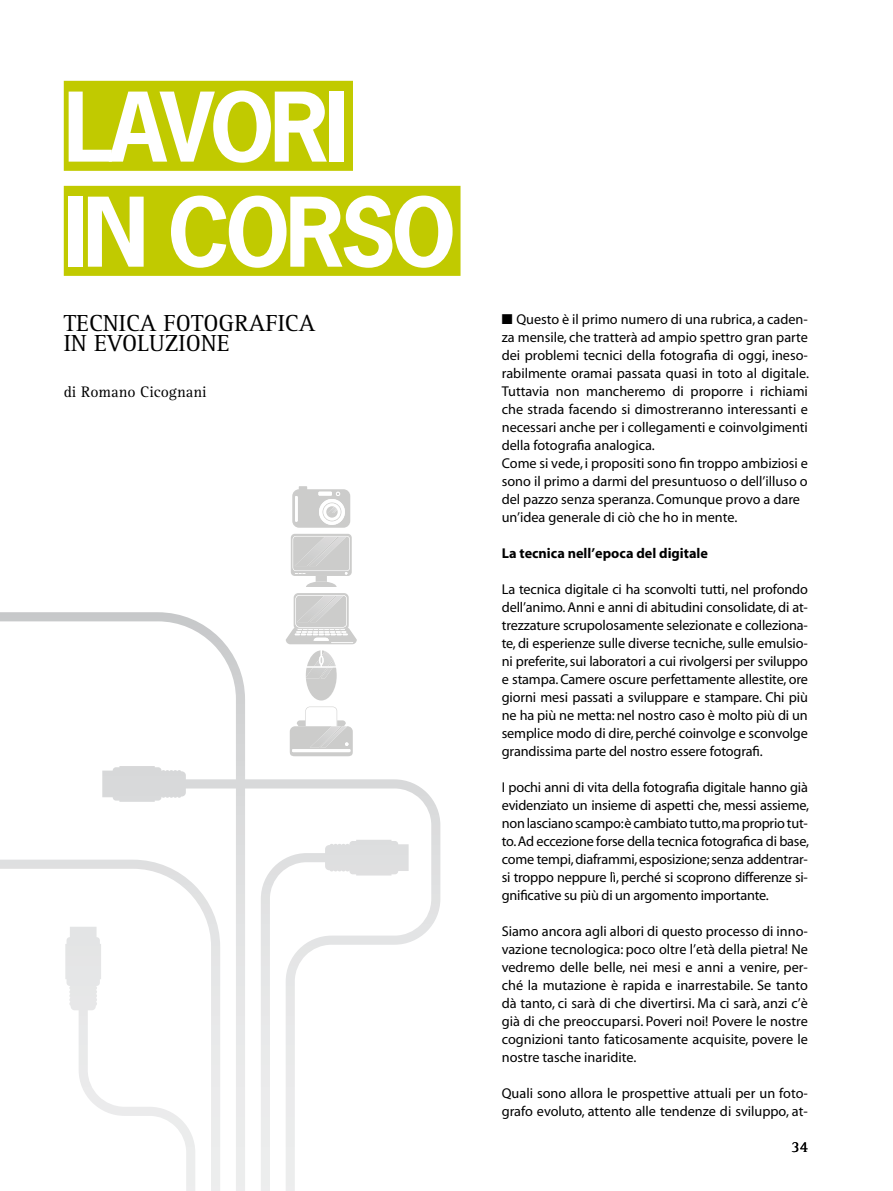
<style>
.page{position:relative;width:893px;height:1191px;background:#fff}
.page>*{position:absolute;margin:0;border:0;box-sizing:border-box;transform-origin:0 0}
.t1{font:700 90px/105px "News Gothic";letter-spacing:-.05em;color:#fff}
.t2{font:24px/19.5px "Rotis Serif";color:#000}
.t3{font:15.75px "Rotis Serif";color:#000}
.t4{font:14.25px/18px "Myriad";color:#000;text-align:justify}
.t5{font:700 14.25px "Myriad";color:#000}
</style>
<div class="page">
<svg style="left:0;top:612px;width:440px;height:579px"></svg>
<div style="left:64px;top:81px;width:289px;height:90px;background:#c1ca00"></div>
<div style="left:64px;top:186px;width:396px;height:90px;background:#c1ca00"></div>
<svg style="left:291px;top:534px;width:61px;height:53px"></svg>
<svg style="left:292px;top:486px;width:58px;height:42px"></svg>
<svg style="left:306px;top:650px;width:31px;height:50px"></svg>
<svg style="left:286px;top:593px;width:71px;height:51px"></svg>
<svg style="left:290px;top:706px;width:63px;height:50px"></svg>
<h1 class="t1" style="left:64px;top:74px;width:394px">LAVORI<br>IN CORSO</h1>
<h2 class="t2" style="left:64px;top:314px;width:253px">TECNICA FOTOGRAFICA<br>IN EVOLUZIONE</h2>
<p class="t3" style="left:64px;top:383px;width:144px">di Romano Cicognani</p>
<p class="t4" style="left:502px;top:311px;width:309px;text-align:left">■ Questo è il primo numero di una rubrica, a caden&shy;za mensile, che tratterà ad ampio spettro gran parte dei problemi tecnici della fotografia di oggi, ineso&shy;rabilmente oramai passata quasi in toto al digitale.<br>Tuttavia non mancheremo di proporre i richiami che strada facendo si dimostreranno interessanti e necessari anche per i collegamenti e coinvolgimenti della fotografia analogica.<br>Come si vede, i propositi sono fin troppo ambiziosi e sono il primo a darmi del presuntuoso o dell’illuso o del pazzo senza speranza. Comunque provo a dare un’idea generale di ciò che ho in mente.</p>
<p class="t5" style="left:502px;top:546px;width:208px">La tecnica nell’epoca del digitale</p>
<p class="t4" style="left:502px;top:581px;width:308px">La tecnica digitale ci ha sconvolti tutti, nel profondo dell’animo. Anni e anni di abitudini consolidate, di at&shy;trezzature scrupolosamente selezionate e colleziona&shy;te, di esperienze sulle diverse tecniche, sulle emulsio&shy;ni preferite, sui laboratori a cui rivolgersi per sviluppo e stampa. Camere oscure perfettamente allestite, ore giorni mesi passati a sviluppare e stampare. Chi più ne ha più ne metta: nel nostro caso è molto più di un semplice modo di dire, perché coinvolge e sconvolge grandissima parte del nostro essere fotografi.</p>
<p class="t4" style="left:502px;top:779px;width:309px">I pochi anni di vita della fotografia digitale hanno già evidenziato un insieme di aspetti che, messi assieme, non lasciano scampo:è cambiato tutto,ma proprio tut&shy;to. Ad eccezione forse della tecnica fotografica di base, come tempi, diaframmi, esposizione; senza addentrar&shy;si troppo neppure lì, perché si scoprono differenze si&shy;gnificative su più di un argomento importante.</p>
<p class="t4" style="left:502px;top:923px;width:308px">Siamo ancora agli albori di questo processo di inno&shy;vazione tecnologica: poco oltre l’età della pietra! Ne vedremo delle belle, nei mesi e anni a venire, per&shy;ché la mutazione è rapida e inarrestabile. Se tanto dà tanto, ci sarà di che divertirsi. Ma ci sarà, anzi c’è già di che preoccuparsi. Poveri noi! Povere le nostre cognizioni tanto faticosamente acquisite, povere le nostre tasche inaridite.</p>
<p class="t4" style="left:502px;top:1085px;width:308px">Quali sono allora le prospettive attuali per un foto&shy;grafo evoluto, attento alle tendenze di sviluppo, at-</p>
<p class="t3" style="left:792px;top:1137px;width:18px">34</p>
</div>
